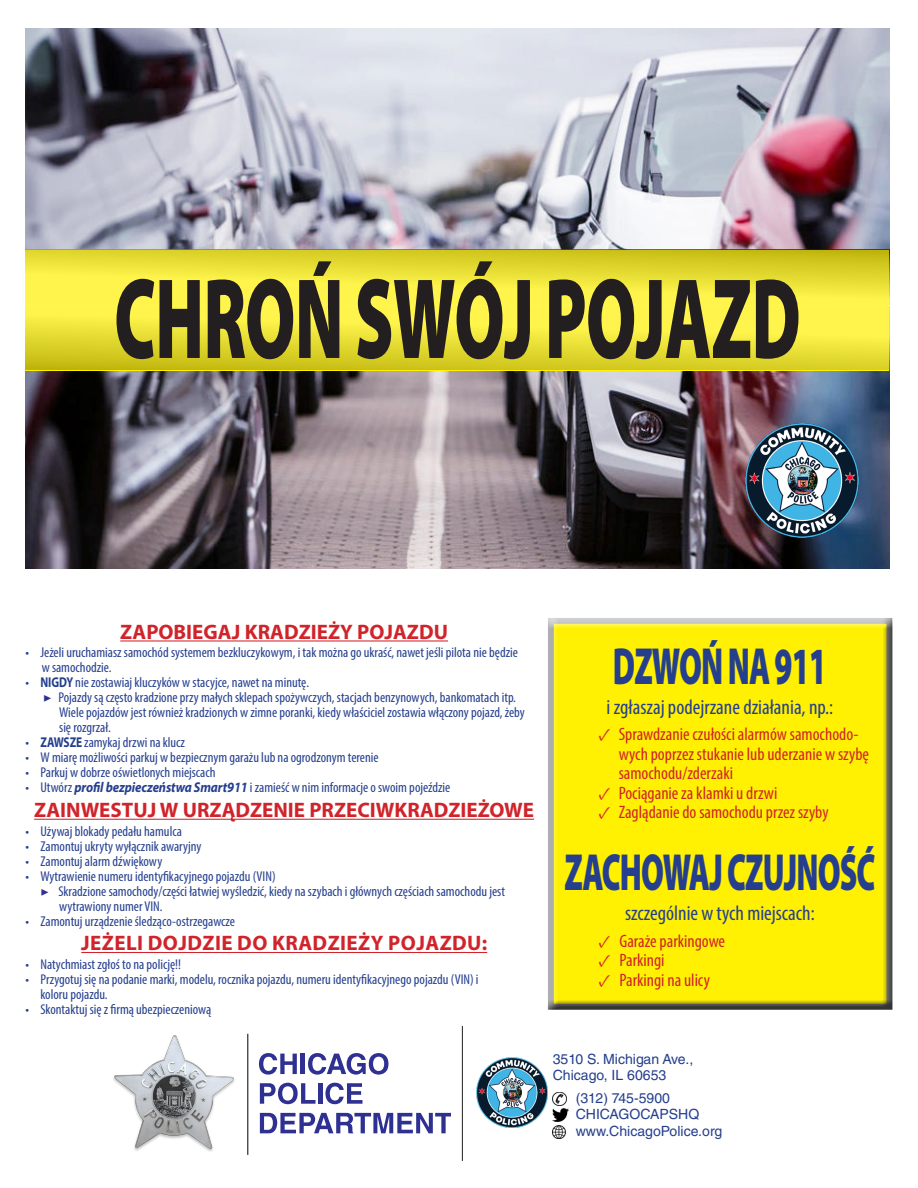
<style>
.page{position:relative;width:918px;height:1188px;background:#fff}
.page>*{position:absolute;margin:0;border:0;box-sizing:border-box;transform-origin:0 0}
.t1{font:900 115.5px "Myriad Pro";letter-spacing:-.01em;color:#231f20;scale:.6 1}
.t2{font:900 52.5px "Myriad Pro";letter-spacing:-.03em;color:#253f8e;scale:.6 1}
.t3{font:700 21px "Myriad Pro";color:#d1232a}
.t4{font:condensed 21px "Myriad Pro";color:#253f8e}
.t5{font:700 21px "Myriad Pro";letter-spacing:.02em;color:#d1232a}
.t6{font:condensed 18px/19.5px "Myriad Pro";color:#d1232a}
.t7{font:condensed 14.25px/15px "Myriad Pro";color:#253f8e}
.t8{font:14.1px/16.6px "Helvetica LT Std";color:#253f8e}
.s1{font-weight:700;font-stretch:normal}
.s2{font-family:"Minion Pro";font-stretch:normal;color:#2e3092}
.s3{font-weight:700;font-style:italic;font-stretch:normal}
.s4{font-family:"Minion Pro";font-stretch:normal}
</style>
<div class="page">
<div style="left:548px;top:618px;width:347px;height:393px;background:#231f20;opacity:.75"></div>
<hr style="left:120px;top:640px;width:328px;height:2px;background:#d1232a">
<hr style="left:34px;top:819px;width:500px;height:1px;background:#d1232a">
<hr style="left:81px;top:952px;width:406px;height:1px;background:#d1232a">
<img style="left:26px;top:28px;width:864px;height:540px">
<img style="left:745px;top:424px;width:114px;height:114px">
<svg style="left:26px;top:250px;width:864px;height:121px;background:#ece239"></svg>
<svg style="left:259px;top:1053px;width:38px;height:22px"></svg>
<hr style="left:301px;top:1054px;width:4px;height:20px;background:#2e3092">
<svg style="left:308px;top:1053px;width:80px;height:22px"></svg>
<svg style="left:260px;top:1083px;width:56px;height:21px"></svg>
<hr style="left:318px;top:1083px;width:4px;height:21px;background:#2e3092">
<svg style="left:325px;top:1083px;width:38px;height:21px"></svg>
<svg style="left:260px;top:1113px;width:190px;height:20px"></svg>
<hr style="left:247px;top:1034px;width:1px;height:121px;background:#231f20">
<img style="left:113px;top:1035px;width:122px;height:117px">
<img style="left:477px;top:1057px;width:70px;height:71px">
<hr style="left:462px;top:1026px;width:1px;height:135px;background:#231f20">
<svg style="left:553px;top:1126px;width:13px;height:13px"></svg>
<img style="left:553px;top:1092px;width:13px;height:14px">
<img style="left:553px;top:1109px;width:15px;height:13px">
<p class="t1" style="left:114px;top:242px;width:1146px">CHROŃ SWÓJ POJAZD</p>
<p class="t3" style="left:120px;top:618px;width:329px">ZAPOBIEGAJ KRADZIEŻY POJAZDU</p>
<p class="t7" style="left:42px;top:645px;width:478px;text-indent:-16px">• Jeżeli uruchamiasz samochód systemem bezkluczykowym, i tak można go ukraść, nawet jeśli pilota nie będzie w samochodzie.</p>
<p class="t7" style="left:26px;top:675px;width:285px">• <span class="s1">NIGDY</span> nie zostawiaj kluczyków w stacyjce, nawet na minutę.</p>
<p class="t7" style="left:59px;top:690px;width:467px;text-indent:-16px"><span class="s2">▶</span> Pojazdy są często kradzione przy małych sklepach spożywczych, stacjach benzynowych, bankomatach itp.<br>Wiele pojazdów jest również kradzionych w zimne poranki, kiedy właściciel zostawia włączony pojazd, żeby się rozgrzał.</p>
<p class="t7" style="left:26px;top:735px;width:161px">• <span class="s1">ZAWSZE</span> zamykaj drzwi na klucz</p>
<p class="t7" style="left:26px;top:750px;width:355px">• W miarę możliwości parkuj w bezpiecznym garażu lub na ogrodzonym terenie</p>
<p class="t7" style="left:26px;top:765px;width:192px">• Parkuj w dobrze oświetlonych miejscach</p>
<p class="t7" style="left:26px;top:780px;width:426px">• Utwórz <span class="s3">profil bezpieczeństwa Smart911</span> i zamieść w nim informacje o swoim pojeździe</p>
<p class="t3" style="left:34px;top:796px;width:502px">ZAINWESTUJ W URZĄDZENIE PRZECIWKRADZIEŻOWE</p>
<p class="t7" style="left:26px;top:823px;width:158px">• Używaj blokady pedału hamulca</p>
<p class="t7" style="left:26px;top:838px;width:177px">• Zamontuj ukryty wyłącznik awaryjny</p>
<p class="t7" style="left:26px;top:853px;width:138px">• Zamontuj alarm dźwiękowy</p>
<p class="t7" style="left:26px;top:868px;width:252px">• Wytrawienie numeru identyfikacyjnego pojazdu (VIN)</p>
<p class="t7" style="left:59px;top:883px;width:447px;text-indent:-19px"><span class="s2">▶</span> Skradzione samochody/części łatwiej wyśledzić, kiedy na szybach i głównych częściach samochodu jest wytrawiony numer VIN.</p>
<p class="t7" style="left:26px;top:913px;width:211px">• Zamontuj urządzenie śledząco-ostrzegawcze</p>
<p class="t5" style="left:81px;top:930px;width:408px">JEŻELI DOJDZIE DO KRADZIEŻY POJAZDU:</p>
<p class="t7" style="left:26px;top:957px;width:157px">• Natychmiast zgłoś to na policję!!</p>
<p class="t7" style="left:40px;top:972px;width:440px;text-indent:-15px">• Przygotuj się na podanie marki, modelu, rocznika pojazdu, numeru identyfikacyjnego pojazdu (VIN) i koloru pojazdu.</p>
<p class="t7" style="left:26px;top:1002px;width:187px">• Skontaktuj się z firmą ubezpieczeniową</p>
<p class="t2" style="left:613px;top:631px;width:358px">DZWOŃ NA 911</p>
<p class="t4" style="left:607px;top:694px;width:228px">i zgłaszaj podejrzane działania, np.:</p>
<p class="t6" style="left:619px;top:724px;width:252px;text-indent:-20px"><span class="s4">✓</span> Sprawdzanie czułości alarmów samochodo&shy;wych poprzez stukanie lub uderzanie w szybę samochodu/zderzaki</p>
<p class="t6" style="left:598px;top:783px;width:180px"><span class="s4">✓</span> Pociąganie za klamki u drzwi</p>
<p class="t6" style="left:598px;top:802px;width:232px"><span class="s4">✓</span> Zaglądanie do samochodu przez szyby</p>
<p class="t2" style="left:564px;top:838px;width:520px">ZACHOWAJ CZUJNOŚĆ</p>
<p class="t4" style="left:625px;top:901px;width:191px">szczególnie w tych miejscach:</p>
<p class="t6" style="left:598px;top:931px;width:128px"><span class="s4">✓</span> Garaże parkingowe</p>
<p class="t6" style="left:598px;top:950px;width:68px"><span class="s4">✓</span> Parkingi</p>
<p class="t6" style="left:598px;top:970px;width:113px"><span class="s4">✓</span> Parkingi na ulicy</p>
<p class="t8" style="left:553px;top:1051px;width:142px">3510 S. Michigan Ave.,<br>Chicago, IL 60653</p>
<p class="t8" style="left:576px;top:1090px;width:148px">(312) 745-5900<br>CHICAGOCAPSHQ www.ChicagoPolice.org</p>
</div>
